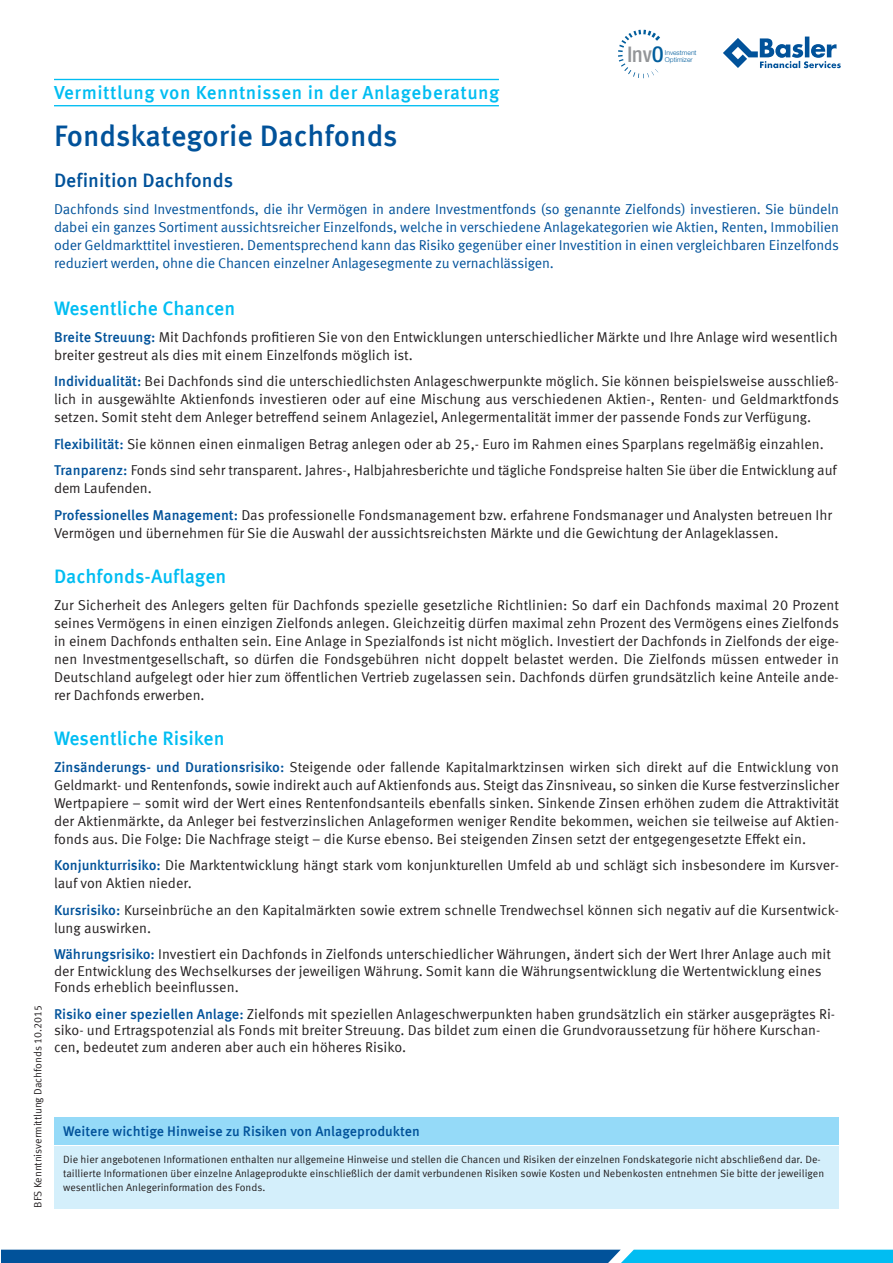
<style>
.page{position:relative;width:893px;height:1263px;background:#fff}
.page>*{position:absolute;margin:0;border:0;box-sizing:border-box;transform-origin:0 0}
.t1{font:500 29.7px "Meta Offc";color:#01529a}
.t2{font:500 condensed 21.6px "Helvetica Neue LT";color:#939598}
.t3{font:500 19.5px "Meta Offc";color:#01bdf2}
.t4{font:500 19.5px "Meta Offc";color:#01529a}
.t5{font:500 18.9px "Meta Offc";letter-spacing:.025em;color:#01bdf2}
.t6{font:14.25px/18px "Meta Offc Norm";color:#231f20}
.t7{font:14.25px/18px "Meta Offc Norm";letter-spacing:-.01em;color:#01529a;text-align:justify}
.t8{font:500 13.95px "Meta Offc";color:#01529a}
.t9{font:10.5px/14px "Meta Offc Norm";letter-spacing:.005em;color:#231f20}
.t10{font:300 6.75px/6.8px "Helvetica Neue";color:#015d9c}
.s1{color:#015d9c}
.s2{font-family:"Meta Offc";font-weight:500;color:#01529a}
</style>
<div class="page">
<svg style="left:1px;top:1249px;width:892px;height:14px;background:#107ab9"></svg>
<div style="left:54px;top:1146px;width:785px;height:63px;background:#d4effb"></div>
<div style="left:54px;top:1117px;width:785px;height:28px;background:#95daf8"></div>
<hr style="left:54px;top:79px;width:445px;height:1px;background:#01bdf2">
<hr style="left:54px;top:105px;width:445px;height:1px;background:#01bdf2">
<svg style="left:618px;top:30px;width:42px;height:48px"></svg>
<svg style="left:723px;top:37px;width:118px;height:31px"></svg>
<p class="t9" style="left:31px;top:1208px;width:204px;rotate:-90deg">BFS Kenntnisvermittlung Dachfonds 10.2015</p>
<h3 class="t5" style="left:54px;top:82px;width:447px">Vermittlung von Kenntnissen in der Anlageberatung</h3>
<h1 class="t1" style="left:54px;top:118px;width:345px">Fondskategorie Dachfonds</h1>
<h2 class="t2" style="left:627px;top:41px;width:38px">Inv<span class="s1">O</span></h2>
<p class="t10" style="left:665px;top:49px;width:33px">Investment<br>Optimizer</p>
<h3 class="t4" style="left:54px;top:169px;width:181px">Definition Dachfonds</h3>
<p class="t7" style="left:54px;top:200px;width:787px">Dachfonds sind Investmentfonds, die ihr Vermögen in andere Investmentfonds (so genannte Zielfonds) investieren. Sie bündeln dabei ein ganzes Sortiment aussichtsreicher Einzelfonds, welche in verschiedene Anlagekategorien wie Aktien, Renten, Immobilien oder Geldmarkttitel investieren. Dementsprechend kann das Risiko gegenüber einer Investition in einen vergleichbaren Einzelfonds reduziert werden, ohne die Chancen einzelner Anlagesegmente zu vernachlässigen.</p>
<h3 class="t3" style="left:54px;top:297px;width:183px">Wesentliche Chancen</h3>
<p class="t6" style="left:54px;top:328px;width:785px"><span class="s2">Breite Streuung:</span> Mit Dachfonds profitieren Sie von den Entwicklungen unterschiedlicher Märkte und Ihre Anlage wird wesentlich breiter gestreut als dies mit einem Einzelfonds möglich ist.</p>
<p class="t6" style="left:54px;top:373px;width:787px;text-align:justify"><span class="s2">Individualität:</span> Bei Dachfonds sind die unterschiedlichsten Anlageschwerpunkte möglich. Sie können beispielsweise ausschließ&shy;lich in ausgewählte Aktienfonds investieren oder auf eine Mischung aus verschiedenen Aktien-, Renten- und Geldmarktfonds setzen. Somit steht dem Anleger betreffend seinem Anlageziel, Anlegermentalität immer der passende Fonds zur Verfügung.</p>
<p class="t6" style="left:54px;top:431px;width:784px;line-height:26.5px"><span class="s2">Flexibilität:</span> Sie können einen einmaligen Betrag anlegen oder ab 25,- Euro im Rahmen eines Sparplans regelmäßig einzahlen.<br><span class="s2">Tranparenz:</span> Fonds sind sehr transparent. Jahres-, Halbjahresberichte und tägliche Fondspreise halten Sie über die Entwicklung auf</p>
<p class="t6" style="left:54px;top:475px;width:780px;line-height:26.5px">dem Laufenden.<br><span class="s2">Professionelles Management:</span> Das professionelle Fondsmanagement bzw. erfahrene Fondsmanager und Analysten betreuen Ihr</p>
<p class="t6" style="left:54px;top:524px;width:726px">Vermögen und übernehmen für Sie die Auswahl der aussichtsreichsten Märkte und die Gewichtung der Anlageklassen.</p>
<h3 class="t3" style="left:54px;top:565px;width:174px">Dachfonds-Auflagen</h3>
<p class="t6" style="left:54px;top:596px;width:787px;text-align:justify">Zur Sicherheit des Anlegers gelten für Dachfonds spezielle gesetzliche Richtlinien: So darf ein Dachfonds maximal 20 Prozent seines Vermögens in einen einzigen Zielfonds anlegen. Gleichzeitig dürfen maximal zehn Prozent des Vermögens eines Zielfonds in einem Dachfonds enthalten sein. Eine Anlage in Spezialfonds ist nicht möglich. Investiert der Dachfonds in Zielfonds der eige&shy;nen Investmentgesellschaft, so dürfen die Fondsgebühren nicht doppelt belastet werden. Die Zielfonds müssen entweder in Deutschland aufgelegt oder hier zum öffentlichen Vertrieb zugelassen sein. Dachfonds dürfen grundsätzlich keine Anteile ande&shy;rer Dachfonds erwerben.</p>
<h3 class="t3" style="left:54px;top:727px;width:172px">Wesentliche Risiken</h3>
<p class="t6" style="left:54px;top:758px;width:787px;text-align:justify"><span class="s2">Zinsänderungs- und Durationsrisiko:</span> Steigende oder fallende Kapitalmarktzinsen wirken sich direkt auf die Entwicklung von Geldmarkt- und Rentenfonds, sowie indirekt auch auf Aktienfonds aus. Steigt das Zinsniveau, so sinken die Kurse festverzinslicher Wertpapiere – somit wird der Wert eines Rentenfondsanteils ebenfalls sinken. Sinkende Zinsen erhöhen zudem die Attraktivität der Aktienmärkte, da Anleger bei festverzinslichen Anlageformen weniger Rendite bekommen, weichen sie teilweise auf Aktien&shy;fonds aus. Die Folge: Die Nachfrage steigt – die Kurse ebenso. Bei steigenden Zinsen setzt der entgegengesetzte Effekt ein.</p>
<p class="t6" style="left:54px;top:857px;width:786px"><span class="s2">Konjunkturrisiko:</span> Die Marktentwicklung hängt stark vom konjunkturellen Umfeld ab und schlägt sich insbesondere im Kursver&shy;lauf von Aktien nieder.</p>
<p class="t6" style="left:54px;top:901px;width:786px"><span class="s2">Kursrisiko:</span> Kurseinbrüche an den Kapitalmärkten sowie extrem schnelle Trendwechsel können sich negativ auf die Kursentwick&shy;lung auswirken.</p>
<p class="t6" style="left:54px;top:946px;width:778px;line-height:16.5px"><span class="s2">Währungsrisiko:</span> Investiert ein Dachfonds in Zielfonds unterschiedlicher Währungen, ändert sich der Wert Ihrer Anlage auch mit der Entwicklung des Wechselkurses der jeweiligen Währung. Somit kann die Währungsentwicklung die Wertentwicklung eines<br>Fonds erheblich beeinflussen.</p>
<p class="t6" style="left:54px;top:1006px;width:783px;line-height:16.5px"><span class="s2">Risiko einer speziellen Anlage:</span> Zielfonds mit speziellen Anlageschwerpunkten haben grundsätzlich ein stärker ausgeprägtes Ri&shy;siko- und Ertragspotenzial als Fonds mit breiter Streuung. Das bildet zum einen die Grundvoraussetzung für höhere Kurschan&shy;cen, bedeutet zum anderen aber auch ein höheres Risiko.</p>
<p class="t8" style="left:63px;top:1123px;width:358px">Weitere wichtige Hinweise zu Risiken von Anlageprodukten</p>
<p class="t9" style="left:63px;top:1153px;width:763px">Die hier angebotenen Informationen enthalten nur allgemeine Hinweise und stellen die Chancen und Risiken der einzelnen Fondskategorie nicht abschließend dar. De&shy;taillierte Informationen über einzelne Anlageprodukte einschließlich der damit verbundenen Risiken sowie Kosten und Nebenkosten entnehmen Sie bitte der jeweiligen wesentlichen Anlegerinformation des Fonds.</p>
</div>
